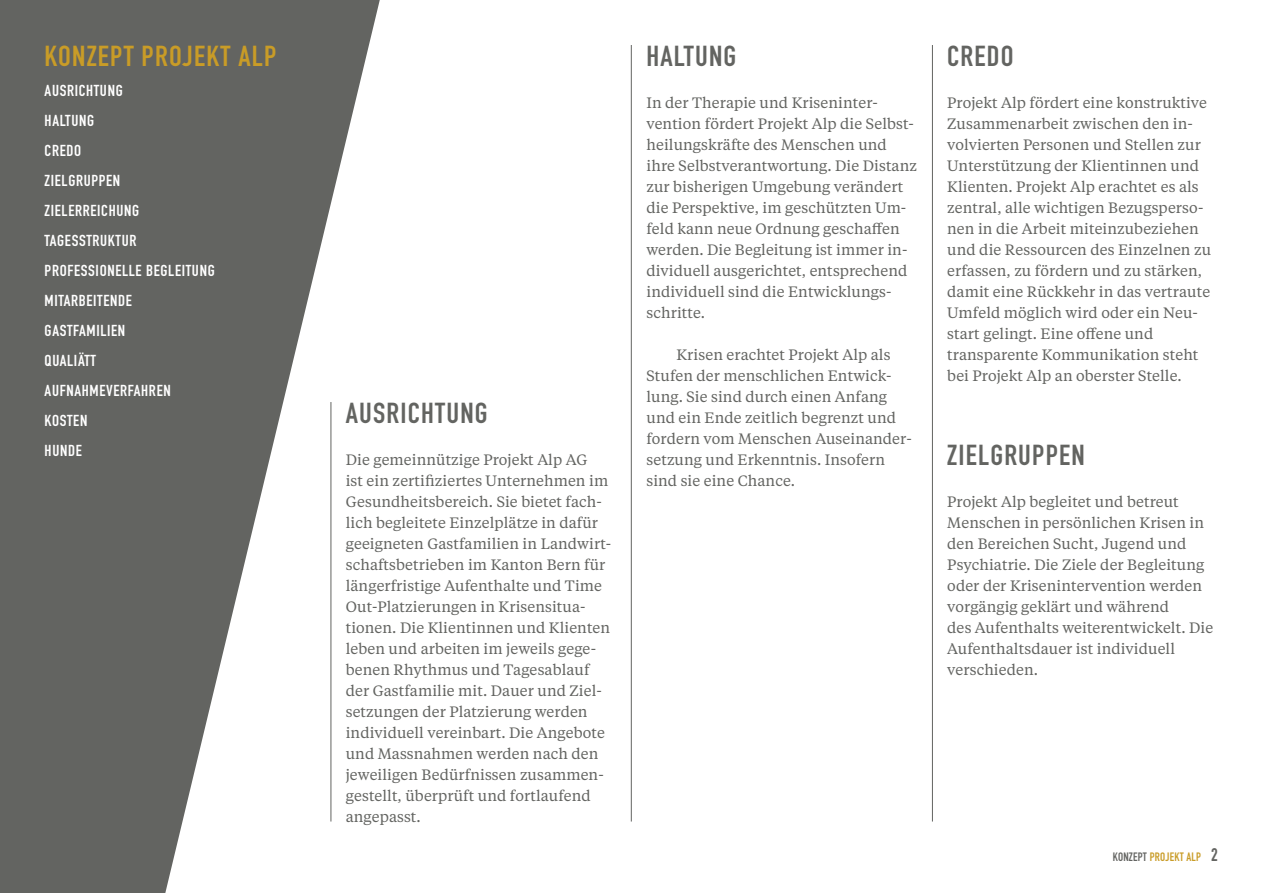
<style>
.page{position:relative;width:1263px;height:893px;background:#fff}
.page>*{position:absolute;margin:0;border:0;box-sizing:border-box;transform-origin:0 0}
.t1{font:700 28.5px "DIN Condensed";letter-spacing:.04em;color:#636461;scale:1.05 1}
.t2{font:700 28.5px "DIN Condensed";letter-spacing:.04em;color:#c99c27;scale:1.05 1}
.t3{font:700 15.6px/30px "DIN Condensed";letter-spacing:.04em;color:#fff;scale:1.05 1}
.t4{font:15px/21px "Tiempos Text";letter-spacing:.005em;color:#636461}
.t5{font:700 12px "DIN Condensed";letter-spacing:.02em;color:#c99c27}
.s1{color:#636461}
.s2{font-size:18px;color:#636461}
</style>
<div class="page">
<svg style="left:0;top:0;width:380px;height:893px;fill:#636461"></svg>
<hr style="left:932px;top:45px;width:1px;height:776px;background:#636461">
<hr style="left:331px;top:402px;width:1px;height:419px;background:#636461">
<hr style="left:631px;top:45px;width:1px;height:776px;background:#636461">
<h1 class="t2" style="left:45px;top:37px;width:222px">KONZEPT PROJEKT ALP</h1>
<p class="t3" style="left:45px;top:75px;width:163px">AUSRICHTUNG<br>HALTUNG<br>CREDO<br>ZIELGRUPPEN<br>ZIELERREICHUNG<br>TAGESSTRUKTUR<br>PROFESSIONELLE BEGLEITUNG<br>MITARBEITENDE<br>GASTFAMILIEN<br>QUALIÄTT<br>AUFNAHMEVERFAHREN<br>KOSTEN<br>HUNDE</p>
<h1 class="t1" style="left:346px;top:394px;width:137px">AUSRICHTUNG</h1>
<p class="t4" style="left:346px;top:449px;width:267px">Die gemeinnützige Projekt Alp AG<br>ist ein zertifiziertes Unternehmen im Gesundheitsbereich. Sie bietet fach&shy;lich begleitete Einzelplätze in dafür geeigneten Gastfamilien in Landwirt&shy;schaftsbetrieben im Kanton Bern für längerfristige Aufenthalte und Time Out-Platzierungen in Krisensitua&shy;tionen. Die Klientinnen und Klienten leben und arbeiten im jeweils gege&shy;benen Rhythmus und Tagesablauf der Gastfamilie mit. Dauer und Ziel&shy;setzungen der Platzierung werden individuell vereinbart. Die Angebote und Massnahmen werden nach den jeweiligen Bedürfnissen zusammen&shy;gestellt, überprüft und fortlaufend angepasst.</p>
<h1 class="t1" style="left:646px;top:37px;width:87px">HALTUNG</h1>
<p class="t4" style="left:646px;top:92px;width:272px">In der Therapie und Kriseninter&shy;vention fördert Projekt Alp die Selbst&shy;heilungskräfte des Menschen und ihre Selbstverantwortung. Die Distanz zur bisherigen Umgebung verändert die Perspektive, im geschützten Um&shy;feld kann neue Ordnung geschaffen werden. Die Begleitung ist immer in&shy;dividuell ausgerichtet, entsprechend individuell sind die Entwicklungs&shy;schritte.</p>
<p class="t4" style="left:646px;top:344px;width:267px;text-indent:30px">Krisen erachtet Projekt Alp als<br>Stufen der menschlichen Entwick&shy;lung. Sie sind durch einen Anfang und ein Ende zeitlich begrenzt und fordern vom Menschen Auseinander&shy;setzung und Erkenntnis. Insofern sind sie eine Chance.</p>
<h1 class="t1" style="left:947px;top:37px;width:65px">CREDO</h1>
<p class="t4" style="left:947px;top:92px;width:265px">Projekt Alp fördert eine konstruktive Zusammenarbeit zwischen den in&shy;volvierten Personen und Stellen zur Unterstützung der Klientinnen und Klienten. Projekt Alp erachtet es als zentral, alle wichtigen Bezugsperso&shy;nen in die Arbeit miteinzubeziehen und die Ressourcen des Einzelnen zu erfassen, zu fördern und zu stärken, damit eine Rückkehr in das vertraute Umfeld möglich wird oder ein Neu&shy;start gelingt. Eine offene und transparente Kommunikation steht bei Projekt Alp an oberster Stelle.</p>
<h1 class="t1" style="left:947px;top:436px;width:132px">ZIELGRUPPEN</h1>
<p class="t4" style="left:947px;top:491px;width:267px">Projekt Alp begleitet und betreut Menschen in persönlichen Krisen in den Bereichen Sucht, Jugend und Psychiatrie. Die Ziele der Begleitung oder der Krisenintervention werden vorgängig geklärt und während<br>des Aufenthalts weiterentwickelt. Die Aufenthaltsdauer ist individuell verschieden.</p>
<p class="t5" style="left:1113px;top:848px;width:107px"><span class="s1">KONZEPT</span> PROJEKT ALP <span class="s2">2</span></p>
</div>
